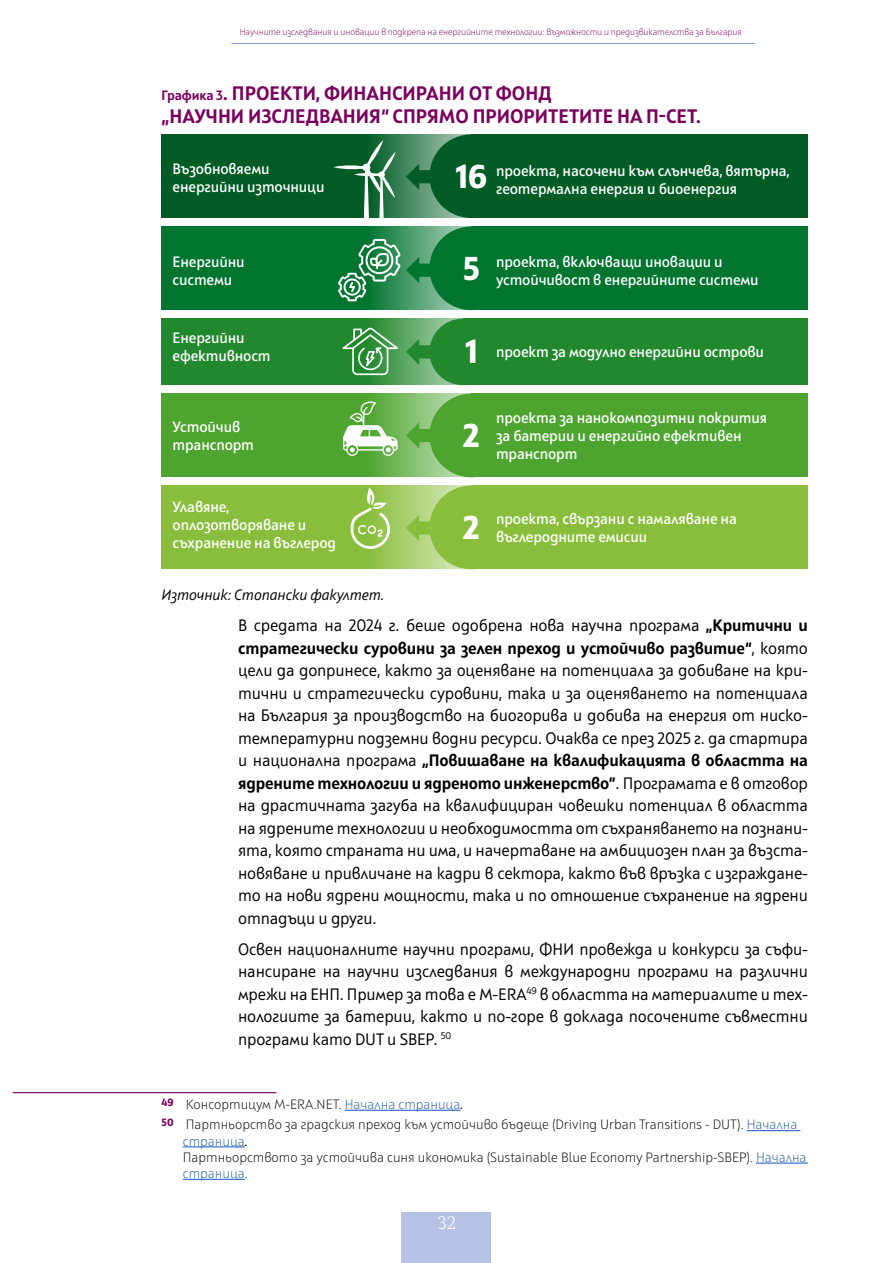
<style>
.page{position:relative;width:893px;height:1263px;background:#fff}
.page>*{position:absolute;margin:0;border:0;box-sizing:border-box;transform-origin:0 0}
.grafiki{font:800 33px "Squad";color:#fff}
.zag-grafika{font:700 19.5px/22.5px "Squad";color:#79005d}
.t1{font:100 18px "Alkes";color:#fff}
.Osn{font:16.5px/22.5px "Squad";letter-spacing:-.01em;color:#000;text-align:justify}
.grafiki-2{font:600 15px/18px "Squad";letter-spacing:-.01em;color:#fff}
.Fig-zag{font:italic 15px "Squad";letter-spacing:-.01em;color:#000}
.belejki{font:300 13.5px/16.2px "Squad";color:#000}
.t2{font:300 9px "Squad";letter-spacing:-.01em;color:#79005d}
.s1{font-size:13.5px}
.s2{font-weight:700}
.s3{color:#275b9b}
.s4{font-weight:400;font-style:italic}
</style>
<div class="page">
<hr style="left:231px;top:43px;width:524px;height:1px;background:#809cd1">
<svg style="left:162px;top:486px;width:303px;height:83px;background:#8fc146"></svg>
<div style="left:429px;top:486px;width:84px;height:83px;background:#89be3c;border-radius:50%"></div>
<div style="left:471px;top:486px;width:336px;height:83px;background:#89be3c"></div>
<svg style="left:162px;top:134px;width:303px;height:84px;background:#0e6530"></svg>
<svg style="left:162px;top:226px;width:303px;height:84px;background:#0d7c3a"></svg>
<svg style="left:162px;top:319px;width:295px;height:66px;background:#2c8d37"></svg>
<svg style="left:162px;top:394px;width:303px;height:83px;background:#56a93a"></svg>
<svg style="left:338px;top:239px;width:62px;height:62px;background:#469a68"></svg>
<svg style="left:342px;top:327px;width:56px;height:48px;background:#5aa662"></svg>
<svg style="left:343px;top:401px;width:54px;height:55px"></svg>
<svg style="left:350px;top:487px;width:42px;height:62px;background:#a4cc69"></svg>
<svg style="left:333px;top:140px;width:63px;height:78px;background:#317b4e"></svg>
<div style="left:429px;top:134px;width:84px;height:84px;background:#005c24;border-radius:50%"></div>
<div style="left:471px;top:134px;width:336px;height:84px;background:#005c24"></div>
<div style="left:429px;top:226px;width:84px;height:84px;background:#00752f;border-radius:50%"></div>
<div style="left:471px;top:226px;width:336px;height:84px;background:#00752f"></div>
<div style="left:429px;top:319px;width:67px;height:66px;background:#22882d;border-radius:50%"></div>
<div style="left:463px;top:319px;width:344px;height:66px;background:#22882d"></div>
<div style="left:429px;top:394px;width:84px;height:83px;background:#4da52f;border-radius:50%"></div>
<div style="left:471px;top:394px;width:336px;height:83px;background:#4da52f"></div>
<svg style="left:406px;top:164px;width:26px;height:26px"></svg>
<svg style="left:406px;top:257px;width:26px;height:26px"></svg>
<svg style="left:406px;top:339px;width:26px;height:26px"></svg>
<svg style="left:406px;top:422px;width:26px;height:27px"></svg>
<svg style="left:406px;top:515px;width:26px;height:26px"></svg>
<hr style="left:13px;top:1092px;width:263px;height:1px;background:#79005d">
<hr style="left:345px;top:1110px;width:115px;height:1px;background:#15c">
<hr style="left:747px;top:1130px;width:53px;height:1px;background:#15c">
<hr style="left:183px;top:1146px;width:62px;height:1px;background:#15c">
<hr style="left:756px;top:1163px;width:52px;height:1px;background:#15c">
<hr style="left:183px;top:1179px;width:62px;height:1px;background:#15c">
<div style="left:402px;top:1212px;width:89px;height:51px;background:#b5c2e5"></div>
<p class="t2" style="left:240px;top:26px;width:503px">Научните изследвания и иновации в подкрепа на енергийните технологии: Възможности и предизвикателства за България</p>
<p class="zag-grafika" style="left:162px;top:82px;width:541px"><span class="s1">Графика 3</span>. ПРОЕКТИ, ФИНАНСИРАНИ ОТ ФОНД<br>„НАУЧНИ ИЗСЛЕДВАНИЯ“ СПРЯМО ПРИОРИТЕТИТЕ НА П-СЕТ.</p>
<p class="grafiki-2" style="left:173px;top:160px;width:153px">Възобновяеми енергийни източници</p>
<p class="grafiki-2" style="left:173px;top:253px;width:73px">Енергийни системи</p>
<p class="grafiki-2" style="left:173px;top:328px;width:100px">Енергийни ефективност</p>
<p class="grafiki-2" style="left:173px;top:418px;width:83px">Устойчив транспорт</p>
<p class="grafiki-2" style="left:173px;top:498px;width:165px">Улавяне, оплозотворяване и съхранение на въглерод</p>
<p class="grafiki" style="left:455px;top:155px;width:33px">16</p>
<p class="grafiki-2" style="left:496px;top:162px;width:295px">проекта, насочени към слънчева, вятърна,</p>
<p class="grafiki-2" style="left:496px;top:180px;width:243px">геотермална енергия и биоенергия</p>
<p class="grafiki" style="left:463px;top:247px;width:19px">5</p>
<p class="grafiki-2" style="left:496px;top:253px;width:264px">проекта, включващи иновации и устойчивост в енергийните системи</p>
<p class="grafiki" style="left:465px;top:331px;width:14px">1</p>
<p class="grafiki-2" style="left:496px;top:343px;width:269px">проект за модулно енергийни острови</p>
<p class="grafiki" style="left:463px;top:414px;width:18px">2</p>
<p class="grafiki-2" style="left:496px;top:409px;width:273px">проекта за нанокомпозитни покрития за батерии и енергийно ефективен транспорт</p>
<p class="grafiki" style="left:463px;top:506px;width:18px">2</p>
<p class="grafiki-2" style="left:496px;top:510px;width:242px">проекта, свързани с намаляване на въглеродните емисии</p>
<p class="Fig-zag" style="left:162px;top:586px;width:224px">Източник: Стопански факултет.</p>
<p class="Osn" style="left:238px;top:614px;width:571px">В средата на 2024 г. беше одобрена нова научна програма <span class="s2">„Критични и стратегически суровини за зелен преход и устойчиво развитие“</span>, която цели да допринесе, както за оценяване на потенциала за добиване на кри&shy;тични и стратегически суровини, така и за оценяването на потенциала на България за производство на биогорива и добива на енергия от ниско&shy;температурни подземни водни ресурси. Очаква се през 2025 г. да стартира и национална програма <span class="s2">„Повишаване на квалификацията в областта на ядрените технологии и ядреното инженерство”</span>. Програмата е в отговор на драстичната загуба на квалифициран човешки потенциал в областта на ядрените технологии и необходимостта от съхраняването на познани&shy;ята, която страната ни има, и начертаване на амбициозен план за възста&shy;новяване и привличане на кадри в сектора, както във връзка с изграждане&shy;то на нови ядрени мощности, така и по отношение съхранение на ядрени отпадъци и други.</p>
<p class="Osn" style="left:238px;top:938px;width:571px">Освен националните научни програми, ФНИ провежда и конкурси за съфи&shy;нансиране на научни изследвания в международни програми на различни мрежи на ЕНП. Пример за това е М-ERA<sup>49</sup> в областта на материалите и тех&shy;нологиите за батерии, както и по-горе в доклада посочените съвместни програми като DUT и SBEP. <sup>50</sup></p>
<p class="belejki" style="left:162px;top:1096px;width:303px"><sup>49</sup> Консортицум M-ERA.NET. <span class="s3">Начална страница</span><span class="s4">.</span></p>
<p class="belejki" style="left:183px;top:1116px;width:625px;text-indent:-21px"><sup>50</sup> Партньорство за градския преход към устойчиво бъдеще (Driving Urban Transitions - DUT). <span class="s3">Начална страница</span><span class="s4">.<br></span>Партньорството за устойчива синя икономика (Sustainable Blue Economy Partnership-SBEP). <span class="s3">Начална страница</span>.</p>
<p class="t1" style="left:437px;top:1211px;width:20px">32</p>
</div>
